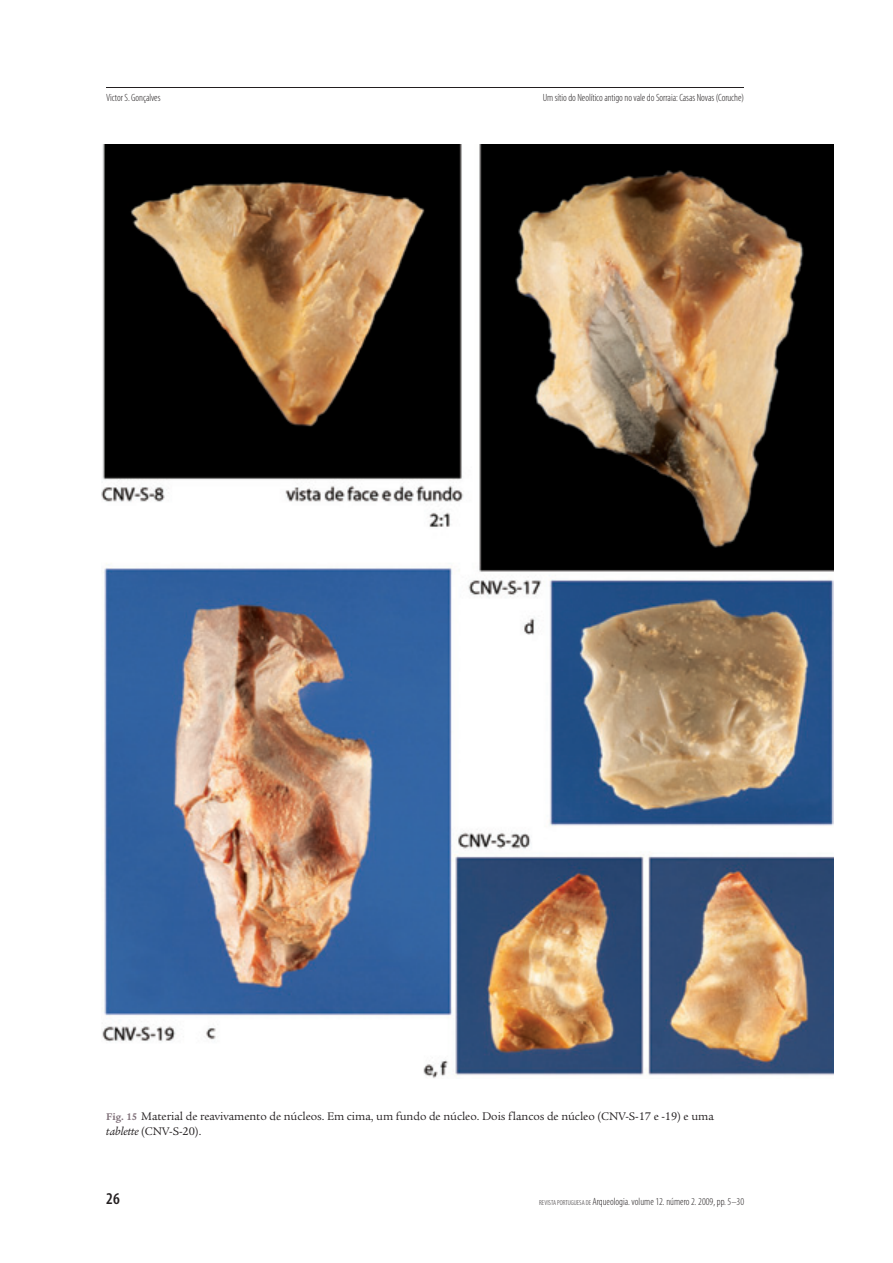
<style>
.page{position:relative;width:893px;height:1263px;background:#fff}
.page>*{position:absolute;margin:0;border:0;box-sizing:border-box;transform-origin:0 0}
.t1{font:600 condensed 16.5px "Myriad Pro";color:#231f20}
.t2{font:12px/15px "Legacy Serif";letter-spacing:-.005em;color:#231f20}
.t3{font:300 condensed 10.5px "Myriad Pro";letter-spacing:-.005em;color:#231f20}
.s1{font-weight:700;font-size:10.5px;color:#80717a}
.s2{font-style:italic}
.s3{font-size:7.2px}
</style>
<div class="page">
<hr style="left:106px;top:87px;width:638px;height:1px;background:#231f20">
<img style="left:102px;top:145px;width:731px;height:933px">
<p class="t3" style="left:106px;top:92px;width:56px">Victor S. Gonçalves</p>
<p class="t3" style="left:543px;top:92px;width:203px">Um sítio do Neolítico antigo no vale do Sorraia: Casas Novas (Coruche)</p>
<p class="t2" style="left:106px;top:1109px;width:609px"><span class="s1">Fig. 15</span> Material de reavivamento de núcleos. Em cima, um fundo de núcleo. Dois flancos de núcleo (CNV‑S‑17 e ‑19) e uma <span class="s2">tablette</span> (CNV‑S‑20).</p>
<h1 class="t1" style="left:106px;top:1190px;width:15px">26</h1>
<p class="t3" style="left:539px;top:1195px;width:206px"><span class="s3">REVISTA PORTUGUESA DE</span> Arqueologia. volume 12. número 2. 2009, pp. 5–30</p>
</div>
